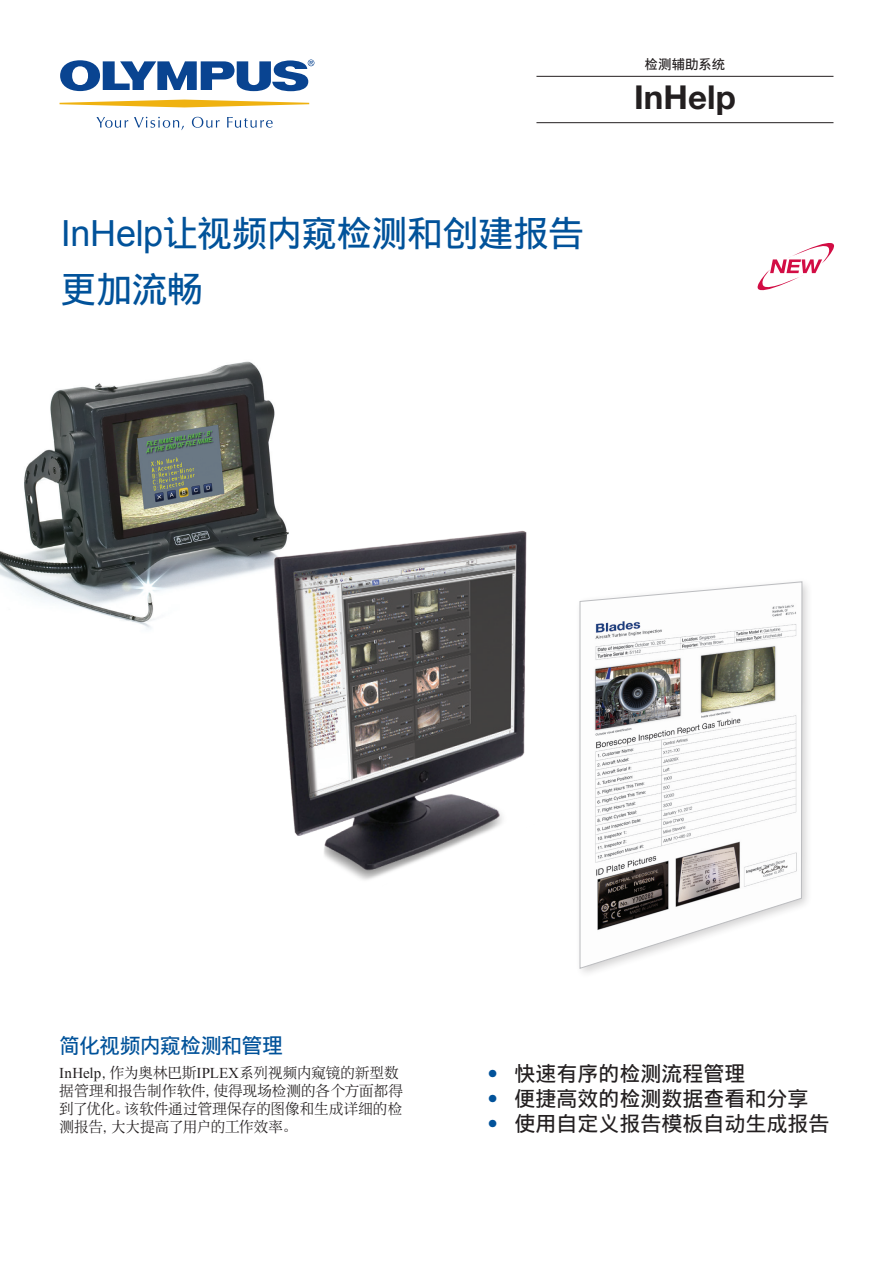
<style>
.page{position:relative;width:893px;height:1263px;background:#fff}
.page>*{position:absolute;margin:0;border:0;box-sizing:border-box;transform-origin:0 0}
.Title_1{font:36px "DF Hei W5 A";letter-spacing:-.02em;color:#01529a}
.t1{font:700 33px "Helvetica Neue LTW1 G";letter-spacing:.005em;color:#231f20}
.Cover_Bullet{font:21px "DF Hei W5 A";color:#231f20}
.Title_2{font:21px "DF Hei W5 A";letter-spacing:-.035em;color:#01529a}
.Text{font:15px/18px "DF Song W3 A";letter-spacing:-.03em;color:#231f20}
.t2{font:13.5px "DF Hei W5 A";letter-spacing:-.005em;color:#231f20}
.s1{font-family:"Arial"}
.s2{font-family:"Times New Roman"}
.s3{font-family:"Helvetica Neue LT Std";font-weight:100;font-stretch:condensed;color:#01529a}
</style>
<div class="page">
<svg style="left:60px;top:100px;width:249px;height:7px"></svg>
<svg style="left:96px;top:117px;width:32px;height:11px"></svg>
<svg style="left:134px;top:117px;width:50px;height:13px"></svg>
<svg style="left:192px;top:117px;width:28px;height:11px"></svg>
<svg style="left:227px;top:117px;width:46px;height:11px"></svg>
<svg style="left:60px;top:60px;width:254px;height:31px"></svg>
<img style="left:0;top:361px;width:284px;height:268px">
<img style="left:204px;top:521px;width:323px;height:359px">
<div style="left:575px;top:577px;width:238px;height:401px;background:#231f20;opacity:.2"></div>
<svg style="left:580px;top:581px;width:222px;height:388px"></svg>
<hr style="left:536px;top:76px;width:297px;height:1px;background:#231f20">
<hr style="left:536px;top:122px;width:297px;height:1px;background:#231f20">
<svg style="left:758px;top:243px;width:76px;height:47px"></svg>
<p class="Title_1" style="left:61px;top:215px;width:525px"><span class="s1">InHelp</span>让视频内窥检测和创建报告</p>
<p class="Title_1" style="left:61px;top:271px;width:144px">更加流畅</p>
<p class="t2" style="left:645px;top:58px;width:82px">检测辅助系统</p>
<p class="t1" style="left:634px;top:77px;width:103px">InHelp</p>
<p class="Title_2" style="left:59px;top:1035px;width:226px">简化视频内窥检测和管理</p>
<p class="Text" style="left:59px;top:1063px;width:346px"><span class="s2">InHelp</span>，作为奥林巴斯<span class="s2">IPLEX</span>系列视频内窥镜的新型数据管理和报告制作软件，使得现场检测的各个方面都得到了优化。该软件通过管理保存的图像和生成详细的检测报告，大大提高了用户的工作效率。</p>
<p class="Cover_Bullet" style="left:487px;top:1062px;width:259px"><span class="s3">•</span> 快速有序的检测流程管理</p>
<p class="Cover_Bullet" style="left:487px;top:1088px;width:322px"><span class="s3">•</span> 便捷高效的检测数据查看和分享</p>
<p class="Cover_Bullet" style="left:487px;top:1113px;width:343px"><span class="s3">•</span> 使用自定义报告模板自动生成报告</p>
</div>
